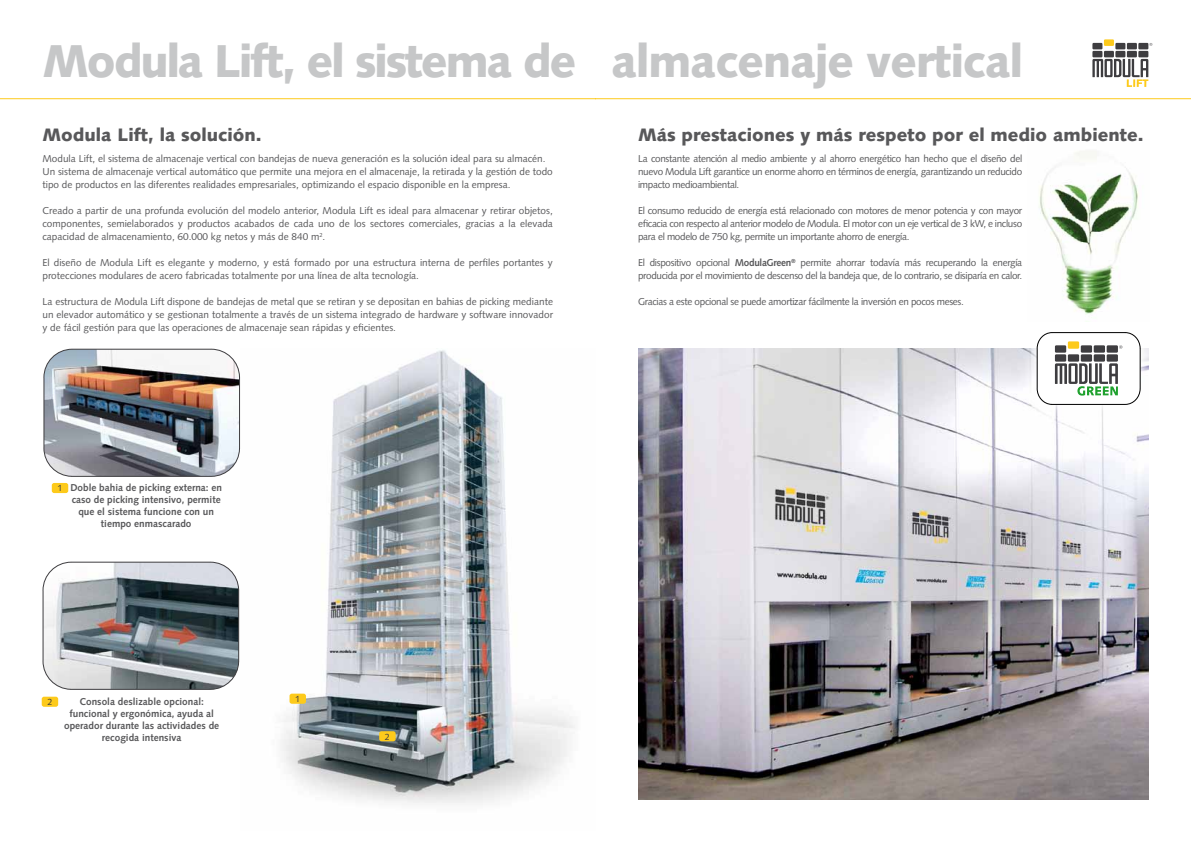
<style>
.page{position:relative;width:1191px;height:842px;background:#fff}
.page>*{position:absolute;margin:0;border:0;box-sizing:border-box;transform-origin:0 0}
.t1{font:900 46px "Syntax";letter-spacing:-.035em;color:#c6c7c8}
.t2{font:900 18px "Syntax";color:#58585a}
.t3{font:10px/13px "Syntax";color:#58585a;text-align:justify}
.t4{font:10px/13px "Syntax";letter-spacing:-.03em;color:#58585a}
.t5{font:700 10px/12px "Syntax";color:#58585a;text-align:center}
.t6{font:9px "Syntax";color:#3e3d40}
.s1{font-weight:700}
</style>
<div class="page">
<hr style="left:0;top:98px;width:595px;height:1px;background:#fdca1b">
<hr style="left:595px;top:98px;width:596px;height:1px;background:#fdca1b">
<div style="left:1092px;top:43px;width:10px;height:6px;background:#3e3d40"></div>
<div style="left:1104px;top:39px;width:10px;height:7px;background:#fdca1b"></div>
<div style="left:1115px;top:43px;width:10px;height:6px;background:#3e3d40"></div>
<div style="left:1126px;top:43px;width:10px;height:6px;background:#3e3d40"></div>
<div style="left:1138px;top:43px;width:10px;height:6px;background:#3e3d40"></div>
<div style="left:1092px;top:51px;width:10px;height:6px;background:#3e3d40"></div>
<div style="left:1104px;top:51px;width:10px;height:6px;background:#3e3d40"></div>
<div style="left:1115px;top:51px;width:10px;height:6px;background:#3e3d40"></div>
<div style="left:1126px;top:51px;width:10px;height:6px;background:#3e3d40"></div>
<div style="left:1138px;top:51px;width:10px;height:6px;background:#3e3d40"></div>
<svg style="left:1092px;top:59px;width:56px;height:28px"></svg>
<img style="left:281px;top:350px;width:294px;height:453px">
<svg style="left:289px;top:694px;width:17px;height:10px"></svg>
<svg style="left:379px;top:731px;width:16px;height:10px"></svg>
<img style="left:43px;top:348px;width:197px;height:129px">
<svg style="left:52px;top:483px;width:16px;height:10px"></svg>
<svg style="left:42px;top:561px;width:198px;height:129px;background:#8f9599"></svg>
<svg style="left:42px;top:697px;width:16px;height:10px"></svg>
<img style="left:638px;top:349px;width:510px;height:450px">
<img style="left:1039px;top:151px;width:100px;height:164px">
<div style="left:1020px;top:316px;width:135px;height:104px;background:#fff"></div>
<svg style="left:1036px;top:332px;width:104px;height:73px"></svg>
<h1 class="t1" style="left:43px;top:34px;width:982px">Modula Lift, el sistema de almacenaje vertical</h1>
<h2 class="t2" style="left:43px;top:124px;width:221px">Modula Lift, la solución.</h2>
<p class="t3" style="left:43px;top:152px;width:512px;text-align:left">Modula Lift, el sistema de almacenaje vertical con bandejas de nueva generación es la solución ideal para su almacén.<br>Un sistema de almacenaje vertical automático que permite una mejora en el almacenaje, la retirada y la gestión de todo tipo de productos en las diferentes realidades empresariales, optimizando el espacio disponible en la empresa.</p>
<p class="t3" style="left:43px;top:204px;width:512px">Creado a partir de una profunda evolución del modelo anterior, Modula Lift es ideal para almacenar y retirar objetos, componentes, semielaborados y productos acabados de cada uno de los sectores comerciales, gracias a la elevada capacidad de almacenamiento, 60.000 kg netos y más de 840 m<sup>2</sup>.</p>
<p class="t3" style="left:43px;top:256px;width:512px">El diseño de Modula Lift es elegante y moderno, y está formado por una estructura interna de perfiles portantes y protecciones modulares de acero fabricadas totalmente por una línea de alta tecnología.</p>
<p class="t3" style="left:43px;top:295px;width:512px">La estructura de Modula Lift dispone de bandejas de metal que se retiran y se depositan en bahias de picking mediante un elevador automático y se gestionan totalmente a través de un sistema integrado de hardware y software innovador y de fácil gestión para que las operaciones de almacenaje sean rápidas y eficientes.</p>
<h2 class="t2" style="left:638px;top:124px;width:507px">Más prestaciones y más respeto por el medio ambiente.</h2>
<p class="t3" style="left:638px;top:152px;width:386px">La constante atención al medio ambiente y al ahorro energético han hecho que el diseño del nuevo Modula Lift garantice un enorme ahorro en términos de energía, garantizando un reducido impacto medioambiental.</p>
<p class="t3" style="left:638px;top:204px;width:386px">El consumo reducido de energía está relacionado con motores de menor potencia y con mayor eficacia con respecto al anterior modelo de Modula. El motor con un eje vertical de 3 kW, e incluso para el modelo de 750 kg, permite un importante ahorro de energía.</p>
<p class="t4" style="left:638px;top:256px;width:386px">El dispositivo opcional <span class="s1">ModulaGreen</span><sup>®</sup> permite ahorrar todavía más recuperando la energía producida por el movimiento de descenso del la bandeja que, de lo contrario, se disiparía en calor.</p>
<p class="t4" style="left:638px;top:295px;width:327px">Gracias a este opcional se puede amortizar fácilmente la inversión en pocos meses.</p>
<p class="t6" style="left:57px;top:483px;width:7px">1</p>
<p class="t5" style="left:70px;top:482px;width:153px">Doble bahia de picking externa: en caso de picking intensivo, permite que el sistema funcione con un tiempo enmascarado</p>
<p class="t6" style="left:47px;top:697px;width:7px">2</p>
<p class="t5" style="left:64px;top:696px;width:157px">Consola deslizable opcional: funcional y ergonómica, ayuda al operador durante las actividades de recogida intensiva</p>
<p class="t6" style="left:295px;top:694px;width:7px">1</p>
<p class="t6" style="left:385px;top:731px;width:7px">2</p>
</div>
